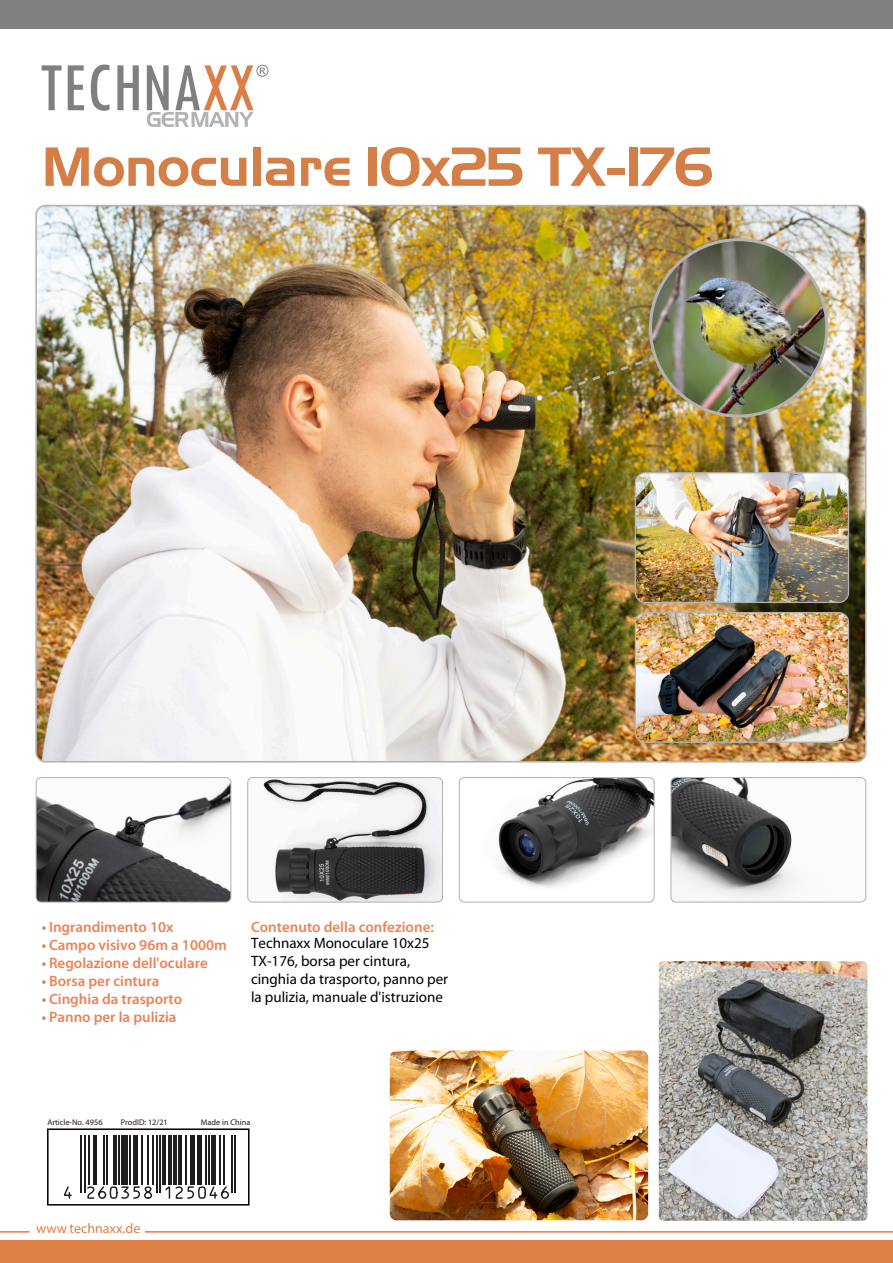
<style>
.page{position:relative;width:893px;height:1263px;background:#fff}
.page>*{position:absolute;margin:0;border:0;box-sizing:border-box;transform-origin:0 0}
.t1{font:53.25px "Aero Regular SWFTE";color:#d37f47}
.t2{font:600 15px "Myriad Pro";color:#ec8255}
.t3{font:15px/18px "Myriad Pro";color:#000}
.t4{font:13.95px "Myriad Pro";color:#dd8045}
.t5{font:8.25px "Myriad Pro";color:#221815}
.s1{color:#d98049}
</style>
<div class="page">
<img style="left:38px;top:206px;width:828px;height:556px">
<div style="left:47px;top:1128px;width:203px;height:77px;background:#fff;border:2px solid #000"></div>
<hr style="left:80px;top:1135px;width:2px;height:58px;background:#1d1d1b">
<hr style="left:84px;top:1135px;width:1px;height:58px;background:#1d1d1b">
<hr style="left:89px;top:1135px;width:1px;height:49px;background:#1d1d1b">
<hr style="left:94px;top:1135px;width:3px;height:49px;background:#1d1d1b">
<hr style="left:103px;top:1135px;width:2px;height:49px;background:#1d1d1b">
<hr style="left:107px;top:1135px;width:1px;height:49px;background:#1d1d1b">
<hr style="left:113px;top:1135px;width:3px;height:49px;background:#1d1d1b">
<hr style="left:118px;top:1135px;width:2px;height:49px;background:#1d1d1b">
<div style="left:121px;top:1135px;width:7px;height:49px;background:#1d1d1b"></div>
<hr style="left:130px;top:1135px;width:1px;height:49px;background:#1d1d1b">
<div style="left:133px;top:1135px;width:5px;height:49px;background:#1d1d1b"></div>
<hr style="left:141px;top:1135px;width:2px;height:49px;background:#1d1d1b">
<hr style="left:148px;top:1135px;width:1px;height:49px;background:#1d1d1b">
<hr style="left:152px;top:1135px;width:2px;height:49px;background:#1d1d1b">
<hr style="left:156px;top:1135px;width:1px;height:58px;background:#1d1d1b">
<hr style="left:159px;top:1135px;width:2px;height:58px;background:#1d1d1b">
<hr style="left:162px;top:1135px;width:4px;height:49px;background:#1d1d1b">
<hr style="left:169px;top:1135px;width:3px;height:49px;background:#1d1d1b">
<hr style="left:174px;top:1135px;width:3px;height:49px;background:#1d1d1b">
<hr style="left:179px;top:1135px;width:3px;height:49px;background:#1d1d1b">
<hr style="left:185px;top:1135px;width:2px;height:49px;background:#1d1d1b">
<div style="left:190px;top:1135px;width:5px;height:49px;background:#1d1d1b"></div>
<div style="left:197px;top:1135px;width:5px;height:49px;background:#1d1d1b"></div>
<hr style="left:205px;top:1135px;width:1px;height:49px;background:#1d1d1b">
<hr style="left:208px;top:1135px;width:2px;height:49px;background:#1d1d1b">
<div style="left:211px;top:1135px;width:5px;height:49px;background:#1d1d1b"></div>
<hr style="left:220px;top:1135px;width:1px;height:49px;background:#1d1d1b">
<hr style="left:223px;top:1135px;width:1px;height:49px;background:#1d1d1b">
<hr style="left:231px;top:1135px;width:2px;height:58px;background:#1d1d1b">
<hr style="left:234px;top:1135px;width:2px;height:58px;background:#1d1d1b">
<svg style="left:63px;top:1186px;width:9px;height:12px"></svg>
<svg style="left:87px;top:1186px;width:65px;height:13px"></svg>
<svg style="left:165px;top:1186px;width:64px;height:13px"></svg>
<div style="left:0;top:0;width:893px;height:28px;background:#808081"></div>
<hr style="left:145px;top:1231px;width:748px;height:1px;background:#dd8045">
<hr style="left:0;top:1231px;width:30px;height:1px;background:#dd8045">
<div style="left:0;top:1240px;width:893px;height:23px;background:#dd8045"></div>
<svg style="left:42px;top:65px;width:20px;height:45px"></svg>
<svg style="left:68px;top:65px;width:16px;height:45px"></svg>
<svg style="left:91px;top:65px;width:18px;height:46px"></svg>
<svg style="left:117px;top:65px;width:22px;height:45px"></svg>
<svg style="left:147px;top:65px;width:121px;height:62px"></svg>
<img style="left:672px;top:777px;width:194px;height:125px">
<div style="left:670px;top:777px;width:196px;height:125px;border:1px solid #b4b2b2;border-radius:5px"></div>
<img style="left:459px;top:779px;width:194px;height:123px">
<div style="left:459px;top:777px;width:196px;height:125px;border:1px solid #b4b2b2;border-radius:5px"></div>
<img style="left:249px;top:779px;width:192px;height:123px">
<div style="left:247px;top:777px;width:196px;height:125px;border:1px solid #b4b2b2;border-radius:5px"></div>
<img style="left:36px;top:777px;width:195px;height:125px">
<div style="left:36px;top:777px;width:195px;height:125px;border:1px solid #b4b2b2;border-radius:5px"></div>
<img style="left:390px;top:1050px;width:258px;height:170px">
<img style="left:659px;top:961px;width:208px;height:260px">
<img style="left:650px;top:240px;width:177px;height:176px;border-radius:88px">
<img style="left:536px;top:355px;width:121px;height:46px">
<img style="left:635px;top:613px;width:213px;height:129px">
<div style="left:635px;top:612px;width:214px;height:131px;border:1px solid #b4b2b2;border-radius:10px"></div>
<img style="left:635px;top:473px;width:213px;height:129px">
<div style="left:635px;top:472px;width:214px;height:131px;border:1px solid #b4b2b2;border-radius:10px"></div>
<h1 class="t1" style="left:42px;top:134px;width:673px">Monoculare 10x25 TX-176</h1>
<p class="t2" style="left:42px;top:918px;width:133px"><span class="s1">•</span> Ingrandimento 10x</p>
<p class="t2" style="left:42px;top:936px;width:187px"><span class="s1">•</span> Campo visivo 96m a 1000m</p>
<p class="t2" style="left:42px;top:954px;width:168px"><span class="s1">•</span> Regolazione dell'oculare</p>
<p class="t2" style="left:42px;top:972px;width:119px"><span class="s1">•</span> Borsa per cintura</p>
<p class="t2" style="left:42px;top:990px;width:142px"><span class="s1">•</span> Cinghia da trasporto</p>
<p class="t2" style="left:42px;top:1008px;width:136px"><span class="s1">•</span> Panno per la pulizia</p>
<p class="t2" style="left:251px;top:918px;width:184px">Contenuto della confezione:</p>
<p class="t3" style="left:251px;top:934px;width:199px">Technaxx Monoculare 10x25<br>TX-176, borsa per cintura, cinghia da trasporto, panno per la pulizia, manuale d'istruzione</p>
<p class="t5" style="left:47px;top:1117px;width:57px">Article-No. 4956</p>
<p class="t5" style="left:121px;top:1117px;width:49px">ProdID: 12/21</p>
<p class="t5" style="left:201px;top:1117px;width:51px">Made in China</p>
<p class="t4" style="left:36px;top:1220px;width:106px">www. technaxx.de</p>
</div>
